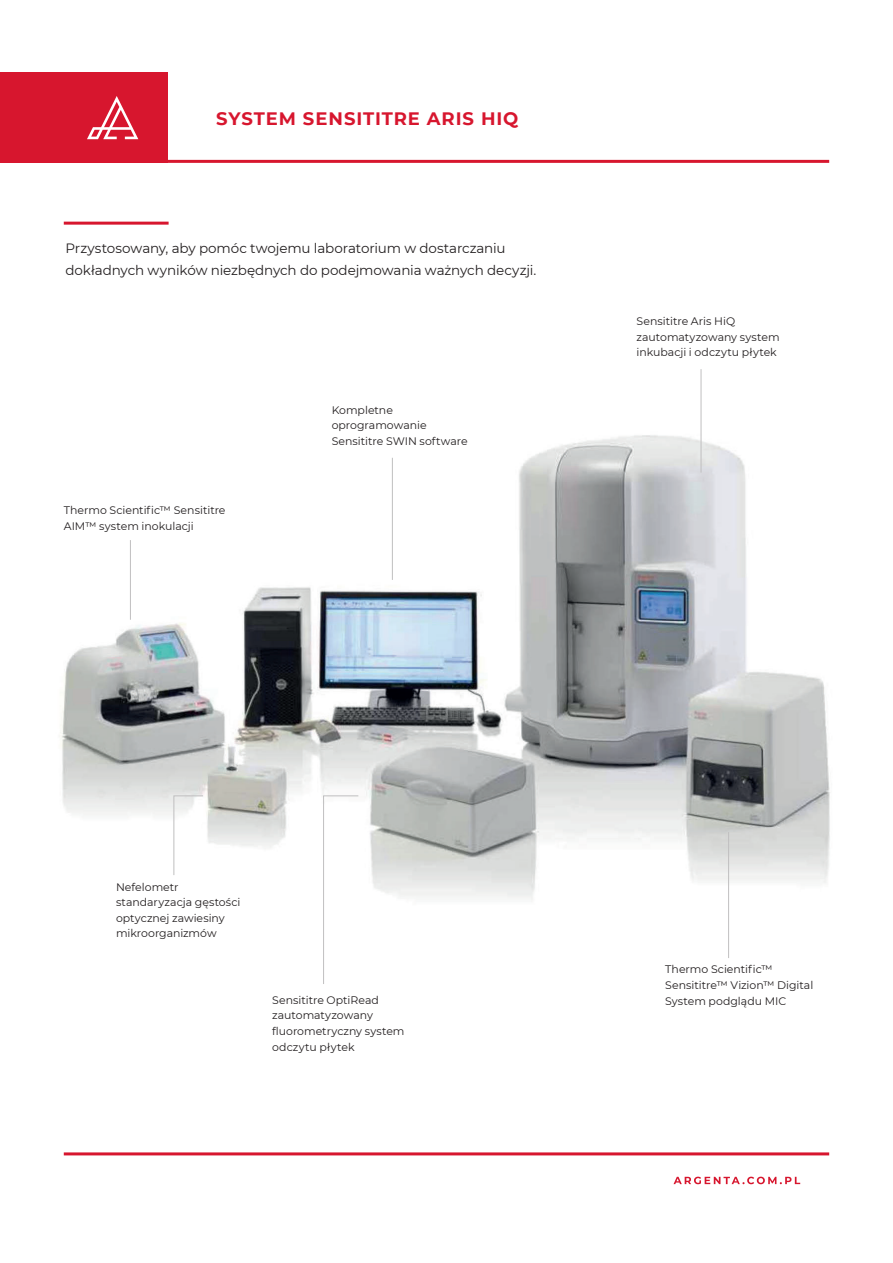
<style>
.page{position:relative;width:893px;height:1263px;background:#fff}
.page>*{position:absolute;margin:0;border:0;box-sizing:border-box;transform-origin:0 0}
.t1{font:700 18px "Montserrat";letter-spacing:.05em;color:#d7162e}
.t2{font:13.5px/22.5px "Montserrat";letter-spacing:-.01em;color:#231f20}
.t3{font:10.95px/15.6px "Montserrat";color:#231f20}
</style>
<div class="page">
<div style="left:0;top:72px;width:168px;height:91px;background:#d7162e"></div>
<hr style="left:84px;top:160px;width:745px;height:3px;background:#d7162e">
<hr style="left:64px;top:1152px;width:765px;height:3px;background:#d7162e">
<svg style="left:673px;top:1177px;width:127px;height:7px"></svg>
<svg style="left:87px;top:96px;width:51px;height:43px"></svg>
<img style="left:60px;top:429px;width:770px;height:471px">
<hr style="left:64px;top:222px;width:105px;height:3px;background:#d7162e">
<hr style="left:130px;top:540px;width:1px;height:80px;background:#c0bfc0">
<hr style="left:392px;top:458px;width:1px;height:122px;background:#c0bfc0">
<hr style="left:701px;top:369px;width:1px;height:104px;background:#c0bfc0">
<hr style="left:728px;top:832px;width:1px;height:126px;background:#c0bfc0">
<svg style="left:323px;top:795px;width:36px;height:189px"></svg>
<svg style="left:173px;top:795px;width:31px;height:81px"></svg>
<h1 class="t1" style="left:216px;top:105px;width:304px">SYSTEM SENSITITRE ARIS HIQ</h1>
<p class="t2" style="left:65px;top:236px;width:472px">Przystosowany, aby pomóc twojemu laboratorium w dostarczaniu dokładnych wyników niezbędnych do podejmowania ważnych decyzji.</p>
<p class="t3" style="left:64px;top:502px;width:163px">Thermo Scientific™ Sensititre<br>AIM™ system inokulacji</p>
<p class="t3" style="left:332px;top:402px;width:137px">Kompletne oprogramowanie<br>Sensititre SWIN software</p>
<p class="t3" style="left:637px;top:313px;width:145px">Sensititre Aris HiQ zautomatyzowany system inkubacji i odczytu płytek</p>
<p class="t3" style="left:116px;top:878px;width:126px">Nefelometr standaryzacja gęstości optycznej zawiesiny mikroorganizmów</p>
<p class="t3" style="left:272px;top:992px;width:134px">Sensititre OptiRead zautomatyzowany fluorometryczny system odczytu płytek</p>
<p class="t3" style="left:665px;top:961px;width:150px">Thermo Scientific™<br>Sensititre™ Vizion™ Digital<br>System podglądu MIC</p>
</div>
